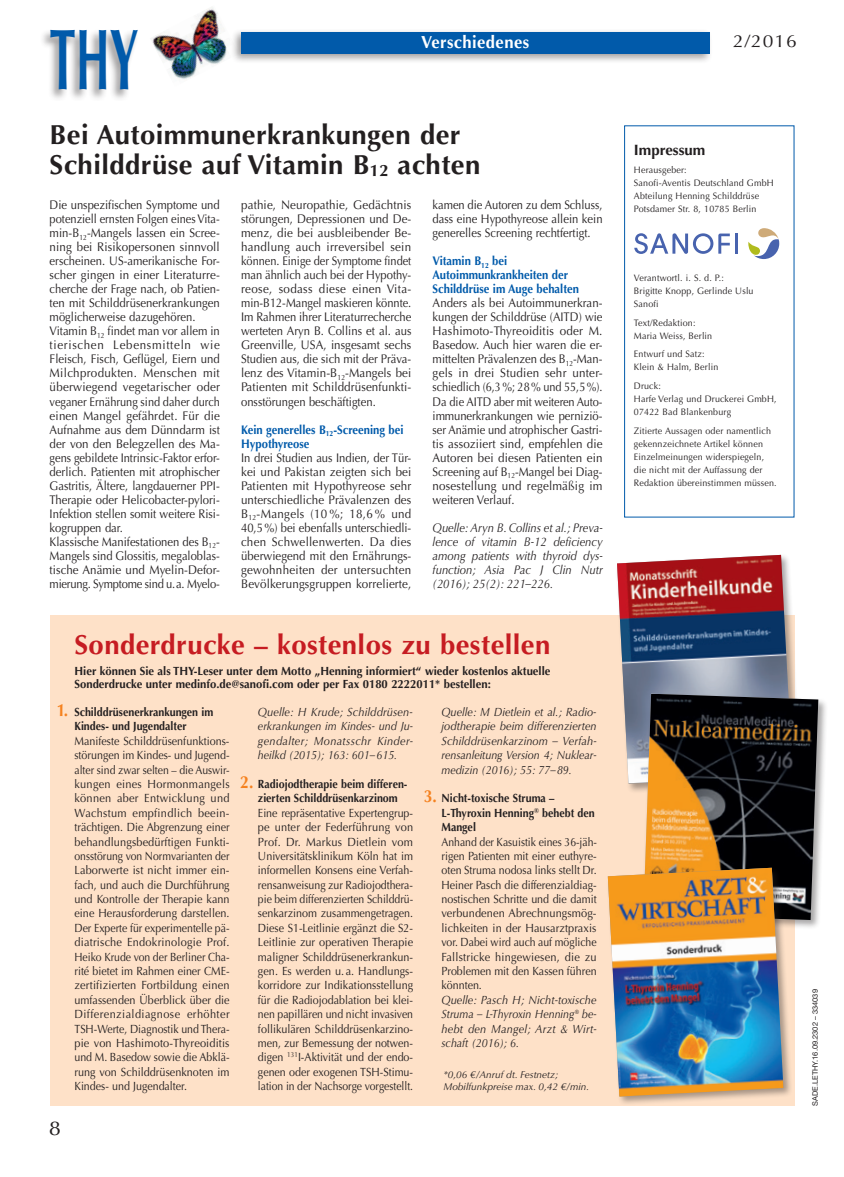
<style>
.page{position:relative;width:844px;height:1177px;background:#fff}
.page>*{position:absolute;margin:0;border:0;box-sizing:border-box;transform-origin:0 0}
.t1{font:700 86.25px "Optima";color:#015aaa;scale:.55 1}
.t2{font:700 27.5px/30px "Optima";letter-spacing:.015em;color:#231f20}
.t3{font:700 27.5px "Optima";letter-spacing:.015em;color:#c61c22}
.t4{font:20px "Optima";color:#231f20;scale:1.1 1}
.t5{font:700 17.5px "Optima";letter-spacing:.025em;color:#fff;scale:.95 1}
.t6{font:17.5px "Optima";color:#231f20;scale:1.1 1}
.t7{font:700 15px "Optima";color:#231f20}
.t8{font:12.5px/14px "Optima";color:#231f20;scale:.9 1}
.t9{font:12.5px/14px "Optima";color:#231f20;text-align:justify;scale:.93 1}
.t10{font:12.5px/14px "Optima";color:#231f20;text-align:justify;scale:.92 1}
.t11{font:italic 12.5px/14px "Optima";color:#231f20;text-align:justify;scale:.9 1}
.t12{font:700 12.5px/14px "Optima";color:#015aaa;scale:.9 1}
.t13{font:12.5px/14px "Optima";color:#231f20;text-align:justify;scale:.89 1}
.t14{font:11.88px/14.4px "Optima";color:#231f20;text-align:justify;scale:.91 1}
.t15{font:11.88px/14.4px "Optima";color:#231f20;text-align:justify;scale:.9 1}
.t16{font:11.88px/14.4px "Optima";color:#231f20;text-align:justify;scale:.88 1}
.t17{font:700 11.88px/14.4px "Optima";color:#231f20;scale:.9 1}
.t18{font:700 11.88px/13.8px "Optima";color:#231f20;scale:.95 1}
.t19{font:italic 11.88px/14.4px "Optima";color:#231f20;text-align:justify;scale:.91 1}
.t20{font:italic 11.88px/14.4px "Optima";color:#231f20;text-align:justify;scale:.93 1}
.t21{font:italic 11.88px/14.4px "Optima";color:#231f20;text-align:justify;scale:.92 1}
.t22{font:italic 10px/12px "Optima";color:#231f20}
.t23{font:9.38px/13.1px "Optima";letter-spacing:.02em;color:#231f20;scale:.95 1}
.t24{font:7.5px "Helvetica Neue";color:#231f20}
.s1{font-size:16.5px}
.s2{font-size:17.5px;color:#f58220}
</style>
<div class="page">
<div style="left:39px;top:29px;width:100px;height:72px;background:#231f20;opacity:.45"></div>
<img style="left:152px;top:7px;width:76px;height:72px">
<div style="left:231px;top:29px;width:481px;height:35px;background:#231f20;opacity:.45"></div>
<div style="left:241px;top:32px;width:468px;height:21px;background:#015aaa"></div>
<div style="left:50px;top:615px;width:744px;height:491px;background:#fee1c8"></div>
<div style="left:615px;top:553px;width:186px;height:240px;background:#231f20;opacity:.4"></div>
<img style="left:617px;top:555px;width:175px;height:228px">
<div style="left:641px;top:691px;width:186px;height:238px;background:#231f20;opacity:.4"></div>
<img style="left:643px;top:693px;width:175px;height:227px">
<div style="left:605px;top:865px;width:187px;height:241px;background:#231f20;opacity:.4"></div>
<img style="left:607px;top:867px;width:176px;height:229px">
<div style="left:624px;top:125px;width:170px;height:392px;border:1px solid #015aaa"></div>
<hr style="left:735px;top:233px;width:2px;height:21px;background:#4863ae">
<svg style="left:634px;top:233px;width:95px;height:21px"></svg>
<svg style="left:748px;top:228px;width:31px;height:31px"></svg>
<h1 class="t1" style="left:50px;top:10px;width:163px">THY</h1>
<h3 class="t6" style="left:733px;top:31px;width:59px">2/2016</h3>
<h3 class="t5" style="left:421px;top:31px;width:115px">Verschiedenes</h3>
<h2 class="t2" style="left:50px;top:120px;width:432px">Bei Autoimmunerkrankungen der<br>Schilddrüse auf Vitamin B<span class="s1">12</span> achten</h2>
<p class="t8" style="left:50px;top:198px;width:191px">Die unspezifischen Symptome und potenziell ernsten Folgen eines Vita&shy;min-B<sub>12</sub>-Mangels lassen ein Scree&shy;ning bei Risikopersonen sinnvoll erscheinen. US-amerikanische For&shy;scher gingen in einer Literaturre&shy;cherche der Frage nach, ob Patien&shy;ten mit Schilddrüsenerkrankungen möglicherweise dazugehören.<br>Vitamin B<sub>12</sub> findet man vor allem in tierischen Lebensmitteln wie Fleisch, Fisch, Geflügel, Eiern und Milchprodukten. Menschen mit überwiegend vegetarischer oder veganer Ernährung sind daher durch einen Mangel gefährdet. Für die Aufnahme aus dem Dünndarm ist der von den Belegzellen des Ma&shy;gens gebildete Intrinsic-Faktor erfor&shy;derlich. Patienten mit atrophischer Gastritis, Ältere, langdauerner PPI-Therapie oder Helicobacter-pylori-Infektion stellen somit weitere Risi&shy;kogruppen dar.<br>Klassische Manifestationen des B<sub>12</sub>- Mangels sind Glossitis, megaloblas&shy;tische Anämie und Myelin-Defor&shy;mierung. Symptome sind u.a. Myelo-</p>
<p class="t9" style="left:241px;top:198px;width:184px">pathie, Neuropathie, Gedächtnis störungen, Depressionen und De&shy;menz, die bei ausbleibender Be&shy;handlung auch irreversibel sein können. Einige der Symptome findet man ähnlich auch bei der Hypothy&shy;reose, sodass diese einen Vita&shy;min-B12-Mangel maskieren könnte.<br>Im Rahmen ihrer Literaturrecherche werteten Aryn B. Collins et al. aus Greenville, USA, insgesamt sechs Studien aus, die sich mit der Präva&shy;lenz des Vitamin-B<sub>12</sub>-Mangels bei Patienten mit Schilddrüsenfunkti&shy;onsstörungen beschäftigten.</p>
<p class="t13" style="left:432px;top:198px;width:192px">kamen die Autoren zu dem Schluss, dass eine Hypothyreose allein kein generelles Screening rechtfertigt.</p>
<p class="t12" style="left:432px;top:254px;width:164px">Vitamin B<sub>12</sub> bei<br>Autoimmunkrankheiten der<br>Schilddrüse im Auge behalten</p>
<p class="t10" style="left:432px;top:296px;width:186px">Anders als bei Autoimmunerkran&shy;kungen der Schilddrüse (AITD) wie Hashimoto-Thyreoiditis oder M.<br>Basedow. Auch hier waren die er&shy;mittelten Prävalenzen des B<sub>12</sub>-Man&shy;gels in drei Studien sehr unter&shy;schiedlich (6,3%; 28% und 55,5%).<br>Da die AITD aber mit weiteren Auto&shy;immunerkrankungen wie perniziö&shy;ser Anämie und atrophischer Gastri&shy;tis assoziiert sind, empfehlen die Autoren bei diesen Patienten ein Screening auf B<sub>12</sub>-Mangel bei Diag&shy;nosestellung und regelmäßig im weiteren Verlauf.</p>
<p class="t11" style="left:432px;top:520px;width:190px">Quelle: Aryn B. Collins et al.; Preva&shy;lence of vitamin B-12 deficiency among patients with thyroid dys&shy;function; Asia Pac J Clin Nutr (2016); 25(2): 221–226.</p>
<p class="t12" style="left:241px;top:422px;width:182px">Kein generelles B<sub>12</sub>-Screening bei<br>Hypothyreose</p>
<p class="t8" style="left:241px;top:450px;width:191px;text-align:justify">In drei Studien aus Indien, der Tür&shy;kei und Pakistan zeigten sich bei Patienten mit Hypothyreose sehr unterschiedliche Prävalenzen des B<sub>12</sub>-Mangels (10 %; 18,6 % und 40,5%) bei ebenfalls unterschiedli&shy;chen Schwellenwerten. Da dies überwiegend mit den Ernährungs&shy;gewohnheiten der untersuchten Bevölkerungsgruppen korrelierte,</p>
<p class="t7" style="left:633px;top:141px;width:73px">Impressum</p>
<p class="t23" style="left:633px;top:163px;width:149px">Herausgeber:<br>Sanofi-Aventis Deutschland GmbH<br>Abteilung Henning Schilddrüse<br>Potsdamer Str. 8, 10785 Berlin</p>
<p class="t23" style="left:633px;top:271px;width:127px">Verantwortl. i. S. d. P.:<br>Brigitte Knopp, Gerlinde Uslu<br>Sanofi</p>
<p class="t23" style="left:633px;top:316px;width:84px">Text/Redaktion:<br>Maria Weiss, Berlin</p>
<p class="t23" style="left:633px;top:347px;width:90px">Entwurf und Satz:<br>Klein &amp; Halm, Berlin</p>
<p class="t23" style="left:633px;top:379px;width:152px">Druck:<br>Harfe Verlag und Druckerei GmbH,<br>07422 Bad Blankenburg</p>
<p class="t23" style="left:633px;top:424px;width:152px">Zitierte Aussagen oder namentlich gekennzeichnete Artikel können Einzelmeinungen widerspiegeln, die nicht mit der Auffassung der Redaktion übereinstimmen müssen.</p>
<h2 class="t3" style="left:74px;top:628px;width:477px">Sonderdrucke – kostenlos zu bestellen</h2>
<p class="t18" style="left:74px;top:663px;width:502px">Hier können Sie als THY-Leser unter dem Motto „Henning informiert“ wieder kostenlos aktuelle<br>Sonderdrucke unter medinfo.de@sanofi.com oder per Fax 0180 2222011* bestellen:</p>
<p class="t17" style="left:74px;top:705px;width:156px;text-indent:-18px"><span class="s2">1.</span> Schilddrüsenerkrankungen im<br>Kindes- und Jugendalter</p>
<p class="t14" style="left:74px;top:733px;width:172px">Manifeste Schilddrüsenfunktions&shy;störungen im Kindes- und Jugend&shy;alter sind zwar selten – die Auswir&shy;kungen eines Hormonmangels können aber Entwicklung und Wachstum empfindlich beein&shy;trächtigen. Die Abgrenzung einer behandlungsbedürftigen Funkti&shy;onsstörung von Normvarianten der Laborwerte ist nicht immer ein&shy;fach, und auch die Durchführung und Kontrolle der Therapie kann eine Herausforderung darstellen.<br>Der Experte für experimentelle pä&shy;diatrische Endokrinologie Prof.<br>Heiko Krude von der Berliner Cha&shy;rité bietet im Rahmen einer CME&shy;zertifizierten Fortbildung einen umfassenden Überblick über die Differenzialdiagnose erhöhter TSH-Werte, Diagnostik und Thera&shy;pie von Hashimoto-Thyreoiditis und M. Basedow sowie die Abklä&shy;rung von Schilddrüsenknoten im Kindes- und Jugendalter.</p>
<h3 class="t4" style="left:49px;top:1116px;width:13px">8</h3>
<p class="t20" style="left:258px;top:705px;width:168px">Quelle: H Krude; Schilddrüsen&shy;erkrankungen im Kindes- und Ju&shy;gendalter; Monatsschr Kinder&shy;heilkd (2015); 163: 601–615.</p>
<p class="t17" style="left:258px;top:777px;width:168px;text-indent:-18px"><span class="s2">2.</span> Radiojodtherapie beim differen&shy;zierten Schilddrüsenkarzinom</p>
<p class="t15" style="left:258px;top:805px;width:174px">Eine repräsentative Expertengrup&shy;pe unter der Federführung von Prof. Dr. Markus Dietlein vom Universitätsklinikum Köln hat im informellen Konsens eine Verfah&shy;rensanweisung zur Radiojodthera&shy;pie beim differenzierten Schilddrü&shy;senkarzinom zusammengetragen.<br>Diese S1-Leitlinie ergänzt die S2- Leitlinie zur operativen Therapie maligner Schilddrüsenerkrankun&shy;gen. Es werden u. a. Handlungs&shy;korridore zur Indikationsstellung für die Radiojodablation bei klei&shy;nen papillären und nicht invasiven follikulären Schilddrüsenkarzino&shy;men, zur Bemessung der notwen&shy;digen <sup>131</sup>I-Aktivität und der endo&shy;genen oder exogenen TSH-Stimu&shy;lation in der Nachsorge vorgestellt.</p>
<p class="t19" style="left:441px;top:705px;width:172px">Quelle: M Dietlein et al.; Radio&shy;jodtherapie beim differenzierten Schilddrüsenkarzinom – Verfah&shy;rensanleitung Version 4; Nuklear&shy;medizin (2016); 55: 77–89.</p>
<p class="t17" style="left:441px;top:791px;width:172px;text-indent:-18px"><span class="s2">3.</span> Nicht-toxische Struma –<br>L-Thyroxin Henning<sup>®</sup> behebt den<br>Mangel</p>
<p class="t16" style="left:441px;top:834px;width:178px">Anhand der Kasuistik eines 36-jäh&shy;rigen Patienten mit einer euthyre&shy;oten Struma nodosa links stellt Dr.<br>Heiner Pasch die differenzialdiag&shy;nostischen Schritte und die damit verbundenen Abrechnungsmög&shy;lichkeiten in der Hausarztpraxis vor. Dabei wird auch auf mögliche Fallstricke hingewiesen, die zu Problemen mit den Kassen führen könnten.</p>
<p class="t21" style="left:441px;top:992px;width:170px">Quelle: Pasch H; Nicht-toxische Struma – L-Thyroxin Henning® be&shy;hebt den Mangel; Arzt &amp; Wirt&shy;schaft (2016); 6.</p>
<p class="t22" style="left:443px;top:1069px;width:147px">*0,06 €/Anruf dt. Festnetz;<br>Mobilfunkpreise max. 0,42 €/min.</p>
<p class="t24" style="left:810px;top:1105px;width:118px;rotate:-90deg">SADE.LETHY.16.09.2302 – 334039</p>
</div>
